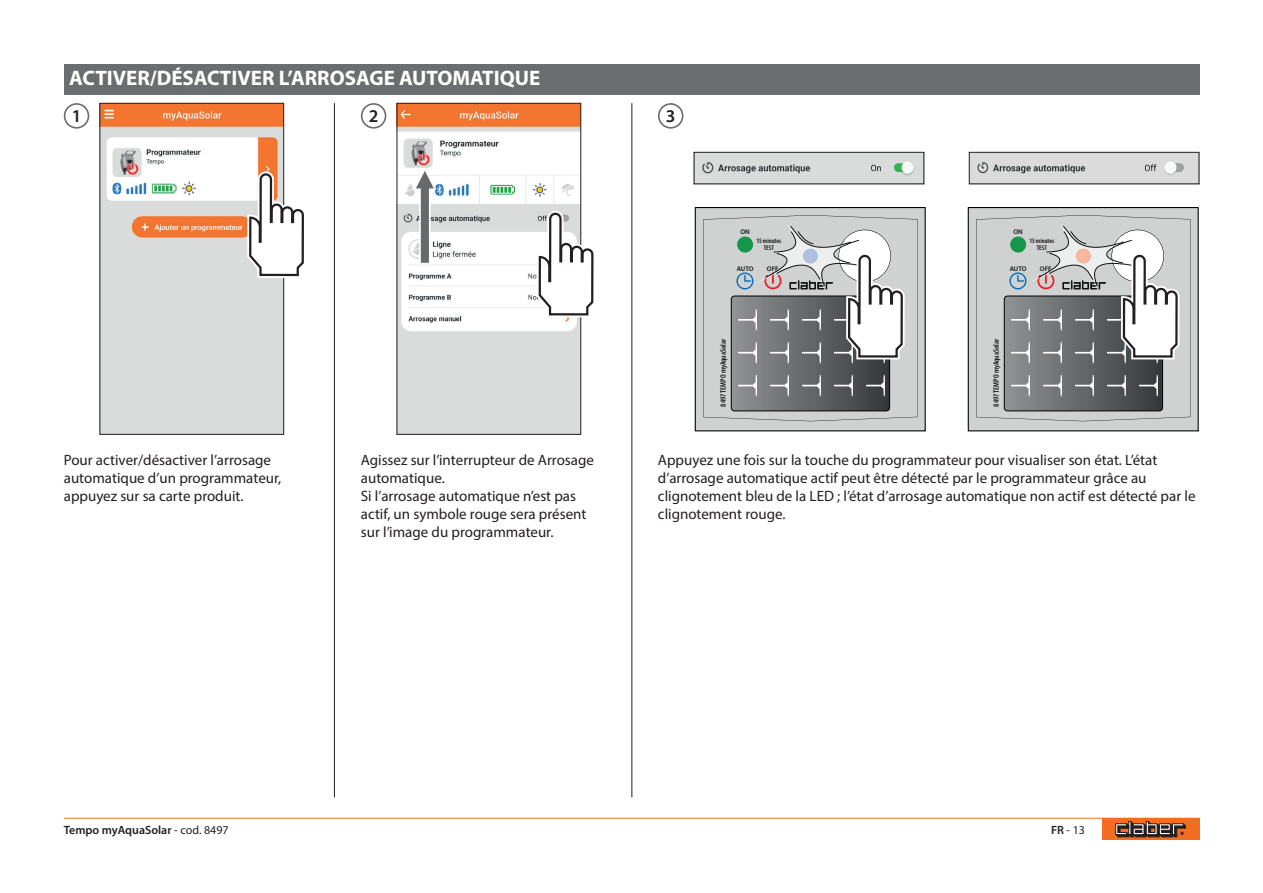
<style>
.page{position:relative;width:1263px;height:893px;background:#fff}
.page>*{position:absolute;margin:0;border:0;box-sizing:border-box;transform-origin:0 0}
.t1{font:700 21px "Myriad Pro";color:#fff}
.t2{font:600 18px "Myriad Pro";color:#231f20}
.t3{font:15px/18px "Myriad Pro";color:#231f20}
.t4{font:600 12px "Myriad Pro";color:#231f20}
.t5{font:12px "Myriad Pro";color:#231f20}
.t6{font:600 condensed 7.95px "Myriad Pro";color:#101314}
.t7{font:600 condensed 6.75px/6.8px "Myriad Pro";color:#101314;text-align:center}
.t8{font:600 6.75px "Myriad Pro";color:#101314}
.s1{font-weight:400}
.s2{font-weight:600}
</style>
<div class="page">
<div style="left:1102px;top:819px;width:97px;height:21px;background:#f36e21"></div>
<svg style="left:1115px;top:821px;width:71px;height:17px"></svg>
<hr style="left:64px;top:818px;width:1135px;height:1px;background:#f36e21">
<div style="left:64px;top:64px;width:1135px;height:31px;background:#6c6d70"></div>
<div style="left:64px;top:103px;width:25px;height:26px;border:2px solid #6c6d70;border-radius:50%"></div>
<div style="left:658px;top:103px;width:25px;height:26px;border:2px solid #6c6d70;border-radius:50%"></div>
<div style="left:361px;top:103px;width:25px;height:26px;border:2px solid #6c6d70;border-radius:50%"></div>
<hr style="left:334px;top:103px;width:1px;height:694px;background:#231f20">
<hr style="left:632px;top:103px;width:1px;height:694px;background:#231f20">
<svg style="left:695px;top:207px;width:231px;height:224px;background:#babbbb"></svg>
<svg style="left:968px;top:207px;width:231px;height:224px;background:#b8b9b9"></svg>
<img style="left:102px;top:105px;width:180px;height:327px">
<div style="left:100px;top:103px;width:184px;height:331px;border:1px solid #231f20"></div>
<img style="left:399px;top:105px;width:180px;height:327px">
<div style="left:397px;top:103px;width:184px;height:331px;border:1px solid #231f20"></div>
<div style="left:969px;top:152px;width:230px;height:32px;border:1px solid #231f20"></div>
<img style="left:696px;top:154px;width:226px;height:28px">
<svg style="left:535px;top:102px;width:59px;height:217px"></svg>
<svg style="left:703px;top:151px;width:215px;height:270px"></svg>
<svg style="left:976px;top:151px;width:214px;height:270px"></svg>
<svg style="left:246px;top:102px;width:58px;height:178px"></svg>
<svg style="left:413px;top:167px;width:23px;height:97px"></svg>
<h1 class="t1" style="left:69px;top:70px;width:472px">ACTIVER/DÉSACTIVER L’ARROSAGE AUTOMATIQUE</h1>
<p class="t2" style="left:72px;top:109px;width:11px">1</p>
<p class="t2" style="left:369px;top:109px;width:11px">2</p>
<p class="t2" style="left:666px;top:109px;width:11px">3</p>
<p class="t8" style="left:740px;top:229px;width:11px">ON</p>
<p class="t7" style="left:756px;top:238px;width:26px">15 minutes<br>TEST</p>
<p class="t8" style="left:737px;top:266px;width:18px">AUTO</p>
<p class="t8" style="left:767px;top:266px;width:13px">OFF</p>
<p class="t6" style="left:718px;top:407px;width:69px;rotate:-90deg">8497 TEMPO myAquaSolar</p>
<p class="t8" style="left:1013px;top:229px;width:11px">ON</p>
<p class="t7" style="left:1029px;top:238px;width:26px">15 minutes<br>TEST</p>
<p class="t8" style="left:1010px;top:266px;width:18px">AUTO</p>
<p class="t8" style="left:1040px;top:266px;width:13px">OFF</p>
<p class="t6" style="left:991px;top:407px;width:69px;rotate:-90deg">8497 TEMPO myAquaSolar</p>
<p class="t3" style="left:64px;top:453px;width:219px">Pour activer/désactiver l’arrosage automatique d’un programmateur, appuyez sur sa carte produit.</p>
<p class="t3" style="left:361px;top:453px;width:235px">Agissez sur l’interrupteur de Arrosage automatique.<br>Si l’arrosage automatique n’est pas actif, un symbole rouge sera présent sur l’image du programmateur.</p>
<p class="t3" style="left:658px;top:453px;width:539px">Appuyez une fois sur la touche du programmateur pour visualiser son état. L’état d’arrosage automatique actif peut être détecté par le programmateur grâce au clignotement bleu de la LED ; l’état d’arrosage automatique non actif est détecté par le clignotement rouge.</p>
<p class="t4" style="left:64px;top:825px;width:166px">Tempo myAquaSolar <span class="s1">- cod. 8497</span></p>
<p class="t5" style="left:1051px;top:825px;width:36px"><span class="s2">FR</span> - 13</p>
</div>
